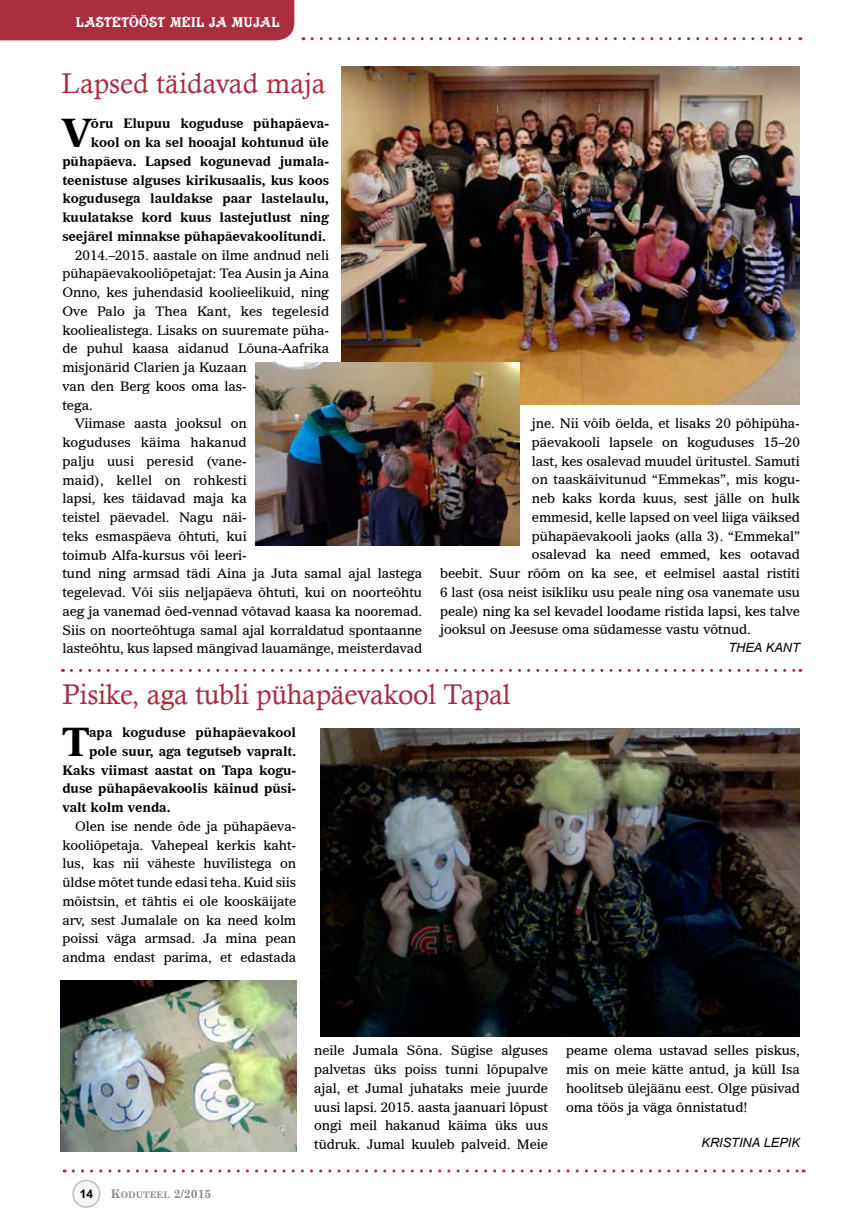
<style>
.page{position:relative;width:851px;height:1229px;background:#fff}
.page>*{position:absolute;margin:0;border:0;box-sizing:border-box;transform-origin:0 0}
.t1{font:700 39.3px "Imperial BT";color:#000}
.t2{font:28.5px "Calisto";letter-spacing:-.01em;color:#a82e40}
.t3{font:15px "Victorian D";color:#fff}
.t4{font:13.2px/18.8px "Imperial BT";letter-spacing:-.005em;color:#000;text-align:justify}
.t5{font:700 13.2px/18.8px "Imperial BT";letter-spacing:-.005em;color:#000;text-align:right}
.t6{font:italic 12.75px "Arial";color:#000}
.t7{font:700 12px "Century Schoolbook";color:#878889}
.t8{font:700 12px "Arial";color:#000}
.s1{font-size:9px}
</style>
<div class="page">
<div style="left:73px;top:1180px;width:27px;height:27px;background:#f5f6f6;border-radius:50%"></div>
<div style="left:72px;top:1180px;width:28px;height:28px;border:2px solid #bcbdbe;border-radius:50%"></div>
<div style="left:0;top:0;width:294px;height:40px;background:#a82e40"></div>
<img style="left:342px;top:67px;width:457px;height:337px">
<img style="left:255px;top:363px;width:264px;height:183px">
<svg style="left:71px;top:669px;width:729px;height:3px"></svg>
<img style="left:320px;top:729px;width:479px;height:308px">
<img style="left:61px;top:981px;width:235px;height:170px">
<svg style="left:312px;top:37px;width:488px;height:3px"></svg>
<svg style="left:72px;top:1169px;width:732px;height:4px"></svg>
<p class="t3" style="left:76px;top:15px;width:10px">LASTET</p>
<p class="t3" style="left:129px;top:15px;width:51px">ÖÖST MEIL</p>
<p class="t3" style="left:209px;top:15px;width:34px">JA MUJAL</p>
<h2 class="t2" style="left:61px;top:66px;width:266px">Lapsed täidavad maja</h2>
<h1 class="t1" style="left:62px;top:109px;width:30px">V</h1>
<p class="t5" style="left:62px;top:114px;width:268px">õru Elupuu koguduse pühapäeva&shy;kool on ka sel hooajal kohtunud üle pühapäeva. Lapsed kogunevad jumala&shy;teenistuse alguses kirikusaalis, kus koos kogudusega lauldakse paar lastelaulu, kuulatakse kord kuus lastejutlust ning seejärel minnakse pühapäevakoolitundi.</p>
<p class="t4" style="left:75px;top:245px;width:255px">2014.–2015. aastale on ilme andnud neli</p>
<p class="t4" style="left:62px;top:264px;width:268px">pühapäevakooliõpetajat: Tea Ausin ja Aina</p>
<p class="t4" style="left:62px;top:283px;width:268px">Onno, kes juhendasid koolieelikuid, ning</p>
<p class="t4" style="left:62px;top:302px;width:268px">Ove Palo ja Thea Kant, kes tegelesid</p>
<p class="t4" style="left:62px;top:320px;width:268px">kooliealistega. Lisaks on suuremate püha-</p>
<p class="t4" style="left:62px;top:339px;width:268px">de puhul kaasa aidanud Lõuna-Aafrika</p>
<p class="t4" style="left:62px;top:358px;width:186px">misjonärid Clarien ja Kuzaan</p>
<p class="t4" style="left:62px;top:377px;width:186px">van den Berg koos oma las-</p>
<p class="t4" style="left:62px;top:395px;width:32px">tega.</p>
<p class="t4" style="left:75px;top:414px;width:173px">Viimase aasta jooksul on</p>
<p class="t4" style="left:62px;top:433px;width:186px">koguduses käima hakanud</p>
<p class="t4" style="left:62px;top:452px;width:186px">palju uusi peresid (vane-</p>
<p class="t4" style="left:62px;top:470px;width:186px">maid), kellel on rohkesti</p>
<p class="t4" style="left:62px;top:489px;width:186px">lapsi, kes täidavad maja ka</p>
<p class="t4" style="left:62px;top:508px;width:186px">teistel päevadel. Nagu näi-</p>
<p class="t4" style="left:62px;top:527px;width:186px">teks esmaspäeva õhtuti, kui</p>
<p class="t4" style="left:62px;top:545px;width:186px">toimub Alfa-kursus või leeri-</p>
<p class="t4" style="left:62px;top:564px;width:361px">tund ning armsad tädi Aina ja Juta samal ajal lastega</p>
<p class="t4" style="left:62px;top:583px;width:361px">tegelevad. Või siis neljapäeva õhtuti, kui on noorteõhtu</p>
<p class="t4" style="left:62px;top:602px;width:361px">aeg ja vanemad õed-vennad võtavad kaasa ka nooremad.</p>
<p class="t4" style="left:62px;top:620px;width:361px">Siis on noorteõhtuga samal ajal korraldatud spontaanne</p>
<p class="t4" style="left:62px;top:639px;width:361px">lasteõhtu, kus lapsed mängivad lauamänge, meisterdavad</p>
<p class="t4" style="left:532px;top:414px;width:269px">jne. Nii võib öelda, et lisaks 20 põhipüha-</p>
<p class="t4" style="left:532px;top:433px;width:269px">päevakooli lapsele on koguduses 15–20</p>
<p class="t4" style="left:532px;top:451px;width:269px">last, kes osalevad muudel üritustel. Samuti</p>
<p class="t4" style="left:532px;top:470px;width:269px">on taaskäivitunud “Emmekas”, mis kogu-</p>
<p class="t4" style="left:532px;top:489px;width:269px">neb kaks korda kuus, sest jälle on hulk</p>
<p class="t4" style="left:532px;top:508px;width:269px">emmesid, kelle lapsed on veel liiga väiksed</p>
<p class="t4" style="left:532px;top:526px;width:269px">pühapäevakooli jaoks (alla 3). “Emmekal”</p>
<p class="t4" style="left:532px;top:545px;width:269px">osalevad ka need emmed, kes ootavad</p>
<p class="t4" style="left:440px;top:564px;width:361px">beebit. Suur rõõm on ka see, et eelmisel aastal ristiti</p>
<p class="t4" style="left:440px;top:583px;width:361px">6 last (osa neist isikliku usu peale ning osa vanemate usu</p>
<p class="t4" style="left:440px;top:601px;width:361px">peale) ning ka sel kevadel loodame ristida lapsi, kes talve</p>
<p class="t4" style="left:440px;top:620px;width:312px">jooksul on Jeesuse oma südamesse vastu võtnud.</p>
<p class="t6" style="left:728px;top:640px;width:73px">THEA KANT</p>
<h2 class="t2" style="left:62px;top:678px;width:449px">Pisike, aga tubli pühapäevakool Tapal</h2>
<h1 class="t1" style="left:62px;top:718px;width:28px">T</h1>
<p class="t5" style="left:89px;top:723px;width:208px">apa koguduse pühapäevakool</p>
<p class="t5" style="left:89px;top:742px;width:209px">pole suur, aga tegutseb vapralt.</p>
<p class="t5" style="left:62px;top:760px;width:235px">Kaks viimast aastat on Tapa kogu-</p>
<p class="t5" style="left:62px;top:779px;width:235px">duse pühapäevakoolis käinud püsi-</p>
<p class="t5" style="left:62px;top:798px;width:110px">valt kolm venda.</p>
<p class="t4" style="left:62px;top:817px;width:235px;text-indent:13px">Olen ise nende õde ja pühapäeva&shy;kooliõpetaja. Vahepeal kerkis kaht&shy;lus, kas nii väheste huvilistega on üldse mõtet tunde edasi teha. Kuid siis mõistsin, et tähtis ei ole kooskäijate arv, sest Jumalale on ka need kolm poissi väga armsad. Ja mina pean andma endast parima, et edastada</p>
<p class="t8" style="left:80px;top:1185px;width:8px">14</p>
<p class="t7" style="left:111px;top:1184px;width:102px">K<span class="s1">ODUTEEL</span> 2/2015</p>
<p class="t4" style="left:314px;top:1041px;width:235px">neile Jumala Sõna. Sügise alguses palvetas üks poiss tunni lõpupalve ajal, et Jumal juhataks meie juurde uusi lapsi. 2015. aasta jaanuari lõpust ongi meil hakanud käima üks uus tüdruk. Jumal kuuleb palveid. Meie</p>
<p class="t4" style="left:566px;top:1041px;width:235px">peame olema ustavad selles piskus, mis on meie kätte antud, ja küll Isa hoolitseb ülejäänu eest. Olge püsivad oma töös ja väga õnnistatud!</p>
<p class="t6" style="left:701px;top:1134px;width:98px">KRISTINA LEPIK</p>
</div>
